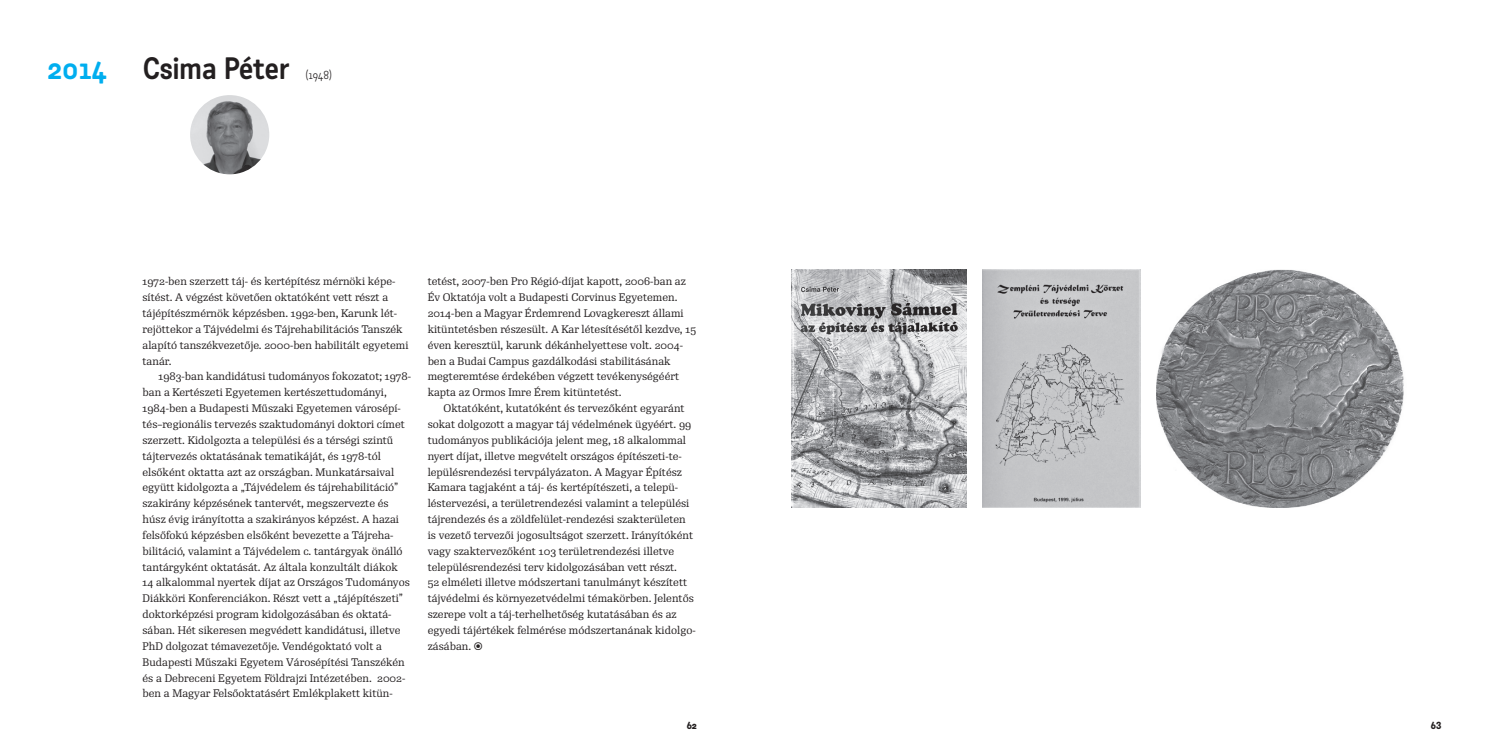
<style>
.page{position:relative;width:1489px;height:745px;background:#fff}
.page>*{position:absolute;margin:0;border:0;box-sizing:border-box;transform-origin:0 0}
.t1{font:700 30px "Katarine Std";color:#231f20}
.t2{font:300 11.25px "Katarine Std";color:#231f20}
.t3{font:10.62px/15.9px "Re Public Std";color:#231f20}
.t4{font:500 10px "Katarine Std";color:#231f20}
.s1{color:#00aeef}
</style>
<div class="page">
<img style="left:190px;top:95px;width:79px;height:79px;border-radius:40px">
<img style="left:792px;top:269px;width:174px;height:238px">
<img style="left:982px;top:269px;width:158px;height:238px">
<img style="left:1156px;top:269px;width:248px;height:238px">
<h1 class="t1" style="left:47px;top:48px;width:243px"><span class="s1">2014</span> Csima Péter</h1>
<p class="t2" style="left:306px;top:68px;width:28px">(1948)</p>
<p class="t3" style="left:142px;top:273px;width:267px">1972-ben szerzett táj- és kertépítész mérnöki képe&shy;sítést. A végzést követően oktatóként vett részt a tájépítészmérnök képzésben. 1992-ben, Karunk lét&shy;rejöttekor a Tájvédelmi és Tájrehabilitációs Tanszék alapító tanszékvezetője. 2000-ben habilitált egyetemi tanár.</p>
<p class="t3" style="left:142px;top:368px;width:270px;text-indent:16px">1983-ban kandidátusi tudományos fokozatot; 1978- ban a Kertészeti Egyetemen kertészettudományi, 1984-ben a Budapesti Műszaki Egyetemen városépí&shy;tés–regionális tervezés szaktudományi doktori címet szerzett. Kidolgozta a települési és a térségi szintű tájtervezés oktatásának tematikáját, és 1978-tól elsőként oktatta azt az országban. Munkatársaival együtt kidolgozta a „Tájvédelem és tájrehabilitáció” szakirány képzésének tantervét, megszervezte és húsz évig irányította a szakirányos képzést. A hazai felsőfokú képzésben elsőként bevezette a Tájreha&shy;bilitáció, valamint a Tájvédelem c. tantárgyak önálló tantárgyként oktatását. Az általa konzultált diákok 14 alkalommal nyertek díjat az Országos Tudományos Diákköri Konferenciákon. Részt vett a „tájépítészeti” doktorképzési program kidolgozásában és oktatá&shy;sában. Hét sikeresen megvédett kandidátusi, illetve PhD dolgozat témavezetője. Vendégoktató volt a Budapesti Műszaki Egyetem Városépítési Tanszékén és a Debreceni Egyetem Földrajzi Intézetében. 2002- ben a Magyar Felsőoktatásért Emlékplakett kitün-</p>
<p class="t3" style="left:427px;top:273px;width:270px">tetést, 2007-ben Pro Régió-díjat kapott, 2006-ban az Év Oktatója volt a Budapesti Corvinus Egyetemen.<br>2014-ben a Magyar Érdemrend Lovagkereszt állami kitüntetésben részesült. A Kar létesítésétől kezdve, 15 éven keresztül, karunk dékánhelyettese volt. 2004- ben a Budai Campus gazdálkodási stabilitásának megteremtése érdekében végzett tevékenységéért kapta az Ormos Imre Érem kitüntetést.</p>
<p class="t3" style="left:427px;top:400px;width:269px;text-indent:16px">Oktatóként, kutatóként és tervezőként egyaránt sokat dolgozott a magyar táj védelmének ügyéért. 99 tudományos publikációja jelent meg, 18 alkalommal nyert díjat, illetve megvételt országos építészeti-te&shy;lepülésrendezési tervpályázaton. A Magyar Építész Kamara tagjaként a táj- és kertépítészeti, a telepü&shy;léstervezési, a területrendezési valamint a települési tájrendezés és a zöldfelület-rendezési szakterületen is vezető tervezői jogosultságot szerzett. Irányítóként vagy szaktervezőként 103 területrendezési illetve településrendezési terv kidolgozásában vett részt.<br>52 elméleti illetve módszertani tanulmányt készített tájvédelmi és környezetvédelmi témakörben. Jelentős szerepe volt a táj-terhelhetőség kutatásában és az egyedi tájértékek felmérése módszertanának kidolgo&shy;zásában. ◉</p>
<p class="t4" style="left:686px;top:718px;width:12px">62</p>
<p class="t4" style="left:1430px;top:718px;width:12px">63</p>
</div>
